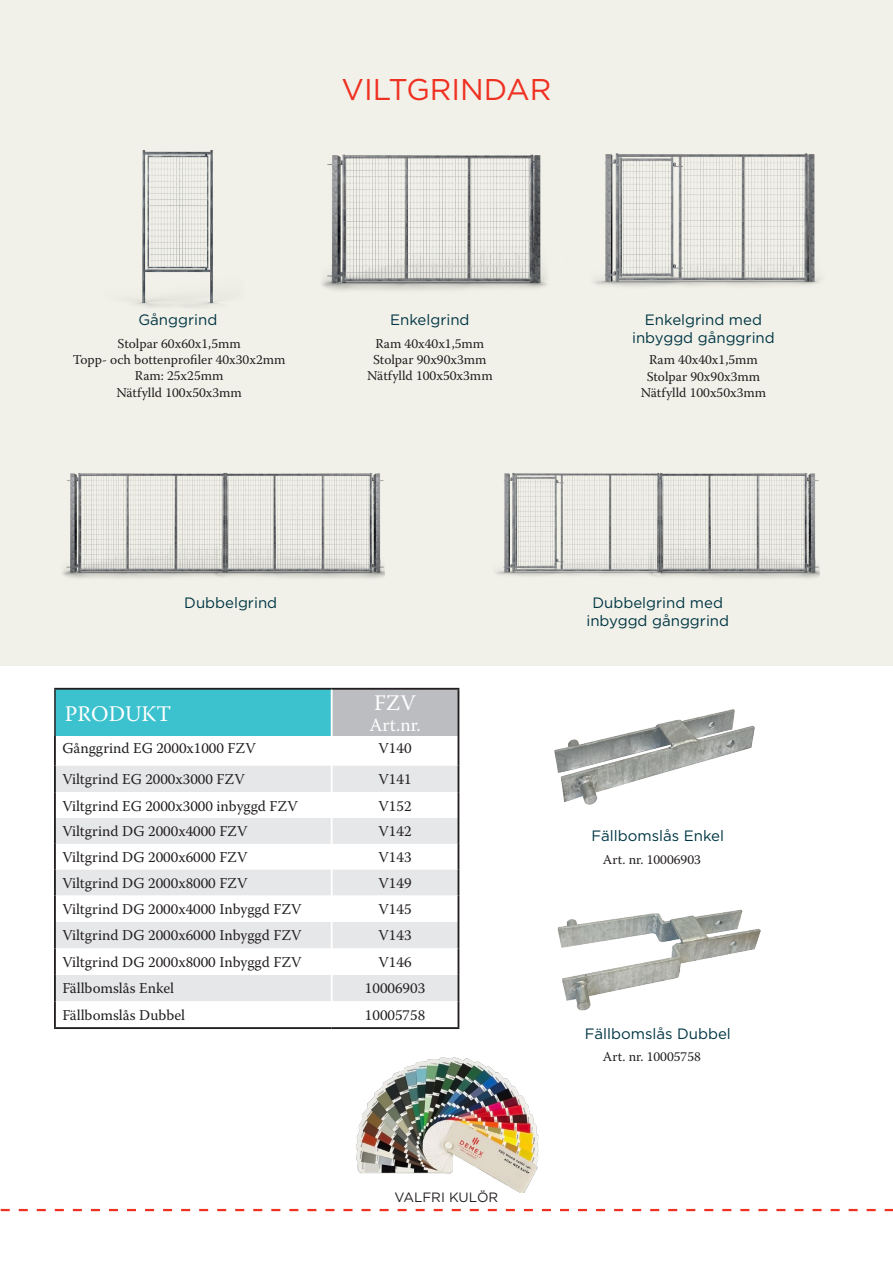
<style>
.page{position:relative;width:893px;height:1263px;background:#fff}
.page>*{position:absolute;margin:0;border:0;box-sizing:border-box;transform-origin:0 0}
.t1{font:30px "Gotham";color:#ef3122}
.t2{font:22.2px "Warnock Pro";color:#fff}
.t3{font:18.45px "Warnock Pro";color:#fff}
.t4{font:15px "Warnock Pro";color:#231f20}
.t5{font:15px/18px "Gotham";color:#003644;text-align:center}
.t6{font:13.5px/16.2px "Warnock Pro";color:#231f20;text-align:center}
.t7{font:13.5px "Gotham";color:#231f20}
</style>
<div class="page">
<div style="left:0;top:0;width:893px;height:665px;background:#f2f1e9"></div>
<svg style="left:1px;top:1209px;width:892px;height:2px"></svg>
<img style="left:130px;top:150px;width:90px;height:158px">
<img style="left:594px;top:153px;width:227px;height:134px">
<img style="left:322px;top:154px;width:225px;height:136px">
<div style="left:55px;top:689px;width:277px;height:47px;background:#3cc1ce"></div>
<div style="left:332px;top:689px;width:126px;height:47px;background:#bcbdc0"></div>
<hr style="left:54px;top:688px;width:278px;height:2px;background:#231f20">
<hr style="left:332px;top:688px;width:127px;height:2px;background:#231f20">
<hr style="left:458px;top:690px;width:1px;height:46px;background:#231f20">
<hr style="left:54px;top:1027px;width:278px;height:2px;background:#231f20">
<hr style="left:332px;top:1027px;width:127px;height:2px;background:#231f20">
<hr style="left:458px;top:736px;width:1px;height:30px;background:#231f20">
<svg style="left:56px;top:766px;width:403px;height:261px"></svg>
<hr style="left:331px;top:690px;width:2px;height:46px;background:#fff">
<hr style="left:54px;top:690px;width:2px;height:46px;background:#231f20">
<hr style="left:54px;top:736px;width:2px;height:30px;background:#231f20">
<hr style="left:54px;top:766px;width:2px;height:26px;background:#231f20">
<hr style="left:54px;top:792px;width:2px;height:26px;background:#231f20">
<hr style="left:54px;top:818px;width:2px;height:26px;background:#231f20">
<hr style="left:54px;top:844px;width:2px;height:26px;background:#231f20">
<hr style="left:54px;top:870px;width:2px;height:25px;background:#231f20">
<hr style="left:54px;top:895px;width:2px;height:27px;background:#231f20">
<hr style="left:54px;top:922px;width:2px;height:26px;background:#231f20">
<hr style="left:54px;top:948px;width:2px;height:27px;background:#231f20">
<hr style="left:54px;top:975px;width:2px;height:26px;background:#231f20">
<hr style="left:54px;top:1001px;width:2px;height:26px;background:#231f20">
<img style="left:356px;top:1058px;width:183px;height:134px">
<img style="left:62px;top:473px;width:323px;height:105px">
<img style="left:495px;top:473px;width:325px;height:105px">
<img style="left:554px;top:709px;width:201px;height:96px">
<img style="left:557px;top:909px;width:204px;height:102px">
<h1 class="t1" style="left:342px;top:73px;width:211px">VILTGRINDAR</h1>
<p class="t5" style="left:138px;top:311px;width:80px">Gånggrind</p>
<p class="t6" style="left:73px;top:335px;width:214px">Stolpar 60x60x1,5mm<br>Topp- och bottenprofiler 40x30x2mm<br>Ram: 25x25mm<br>Nätfylld 100x50x3mm</p>
<p class="t5" style="left:184px;top:594px;width:94px">Dubbelgrind</p>
<h2 class="t2" style="left:65px;top:700px;width:108px">PRODUKT</h2>
<p class="t5" style="left:390px;top:311px;width:81px">Enkelgrind</p>
<p class="t6" style="left:367px;top:335px;width:127px">Ram 40x40x1,5mm<br>Stolpar 90x90x3mm<br>Nätfylld 100x50x3mm</p>
<h2 class="t2" style="left:374px;top:690px;width:43px">FZV</h2>
<p class="t3" style="left:369px;top:713px;width:53px">Art.nr.</p>
<p class="t4" style="left:62px;top:739px;width:195px">Gånggrind EG 2000x1000 FZV</p>
<p class="t4" style="left:379px;top:739px;width:34px">V140</p>
<p class="t4" style="left:62px;top:770px;width:184px">Viltgrind EG 2000x3000 FZV</p>
<p class="t4" style="left:379px;top:770px;width:34px">V141</p>
<p class="t4" style="left:62px;top:797px;width:237px">Viltgrind EG 2000x3000 inbyggd FZV</p>
<p class="t4" style="left:379px;top:797px;width:34px">V152</p>
<p class="t4" style="left:62px;top:822px;width:187px">Viltgrind DG 2000x4000 FZV</p>
<p class="t4" style="left:379px;top:822px;width:34px">V142</p>
<p class="t4" style="left:62px;top:848px;width:187px">Viltgrind DG 2000x6000 FZV</p>
<p class="t4" style="left:379px;top:848px;width:34px">V143</p>
<p class="t4" style="left:62px;top:874px;width:187px">Viltgrind DG 2000x8000 FZV</p>
<p class="t4" style="left:379px;top:874px;width:34px">V149</p>
<p class="t4" style="left:62px;top:900px;width:241px">Viltgrind DG 2000x4000 Inbyggd FZV</p>
<p class="t4" style="left:379px;top:900px;width:34px">V145</p>
<p class="t4" style="left:62px;top:926px;width:241px">Viltgrind DG 2000x6000 Inbyggd FZV</p>
<p class="t4" style="left:379px;top:926px;width:34px">V143</p>
<p class="t4" style="left:62px;top:953px;width:241px">Viltgrind DG 2000x8000 Inbyggd FZV</p>
<p class="t4" style="left:379px;top:953px;width:34px">V146</p>
<p class="t4" style="left:62px;top:979px;width:113px">Fällbomslås Enkel</p>
<p class="t4" style="left:365px;top:979px;width:62px">10006903</p>
<p class="t4" style="left:62px;top:1006px;width:124px">Fällbomslås Dubbel</p>
<p class="t4" style="left:365px;top:1006px;width:62px">10005758</p>
<p class="t7" style="left:395px;top:1190px;width:105px">VALFRI KULÖR</p>
<p class="t5" style="left:632px;top:311px;width:144px">Enkelgrind med inbyggd gånggrind</p>
<p class="t6" style="left:641px;top:352px;width:127px">Ram 40x40x1,5mm<br>Stolpar 90x90x3mm<br>Nätfylld 100x50x3mm</p>
<p class="t5" style="left:586px;top:594px;width:144px">Dubbelgrind med inbyggd gånggrind</p>
<p class="t5" style="left:591px;top:827px;width:134px">Fällbomslås Enkel</p>
<p class="t6" style="left:603px;top:851px;width:100px">Art. nr. 10006903</p>
<p class="t5" style="left:585px;top:1024px;width:148px">Fällbomslås Dubbel</p>
<p class="t6" style="left:603px;top:1048px;width:100px">Art. nr. 10005758</p>
</div>
